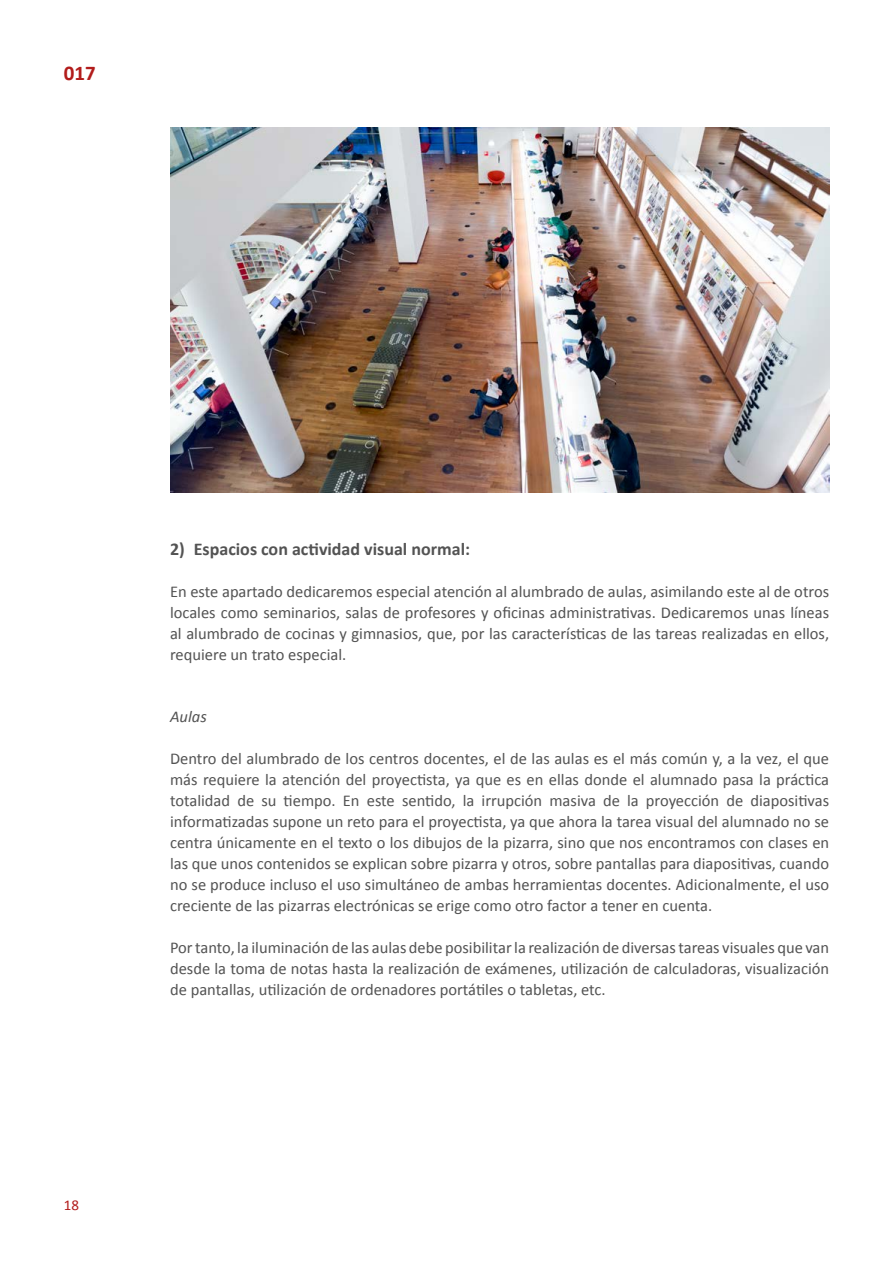
<style>
.page{position:relative;width:893px;height:1263px;background:#fff}
.page>*{position:absolute;margin:0;border:0;box-sizing:border-box;transform-origin:0 0}
.t1{font:700 21px "Calibri";color:#b21c1b}
._01_DIV_4{font:700 18px "Calibri";color:#535353}
._02_TEXTO_GENERAL{font:16.5px/21px "Calibri";color:#535353;text-align:justify}
._01_DIV_5{font:italic 16.5px "Calibri";color:#535353}
.t2{font:15px "Calibri";color:#b21c1b}
</style>
<div class="page">
<img style="left:170px;top:128px;width:659px;height:364px">
<p class="t1" style="left:64px;top:59px;width:33px">017</p>
<p class="t2" style="left:64px;top:1196px;width:17px">18</p>
<p class="_01_DIV_4" style="left:170px;top:538px;width:301px">2) Espacios con actividad visual normal:</p>
<p class="_02_TEXTO_GENERAL" style="left:170px;top:581px;width:661px">En este apartado dedicaremos especial atención al alumbrado de aulas, asimilando este al de otros locales como seminarios, salas de profesores y oficinas administrativas. Dedicaremos unas líneas al alumbrado de cocinas y gimnasios, que, por las características de las tareas realizadas en ellos, requiere un trato especial.</p>
<p class="_01_DIV_5" style="left:170px;top:705px;width:38px">Aulas</p>
<p class="_02_TEXTO_GENERAL" style="left:170px;top:748px;width:661px">Dentro del alumbrado de los centros docentes, el de las aulas es el más común y, a la vez, el que más requiere la atención del proyectista, ya que es en ellas donde el alumnado pasa la práctica totalidad de su tiempo. En este sentido, la irrupción masiva de la proyección de diapositivas informatizadas supone un reto para el proyectista, ya que ahora la tarea visual del alumnado no se centra únicamente en el texto o los dibujos de la pizarra, sino que nos encontramos con clases en las que unos contenidos se explican sobre pizarra y otros, sobre pantallas para diapositivas, cuando no se produce incluso el uso simultáneo de ambas herramientas docentes. Adicionalmente, el uso creciente de las pizarras electrónicas se erige como otro factor a tener en cuenta.</p>
<p class="_02_TEXTO_GENERAL" style="left:170px;top:937px;width:661px">Por tanto, la iluminación de las aulas debe posibilitar la realización de diversas tareas visuales que van desde la toma de notas hasta la realización de exámenes, utilización de calculadoras, visualización de pantallas, utilización de ordenadores portátiles o tabletas, etc.</p>
</div>
